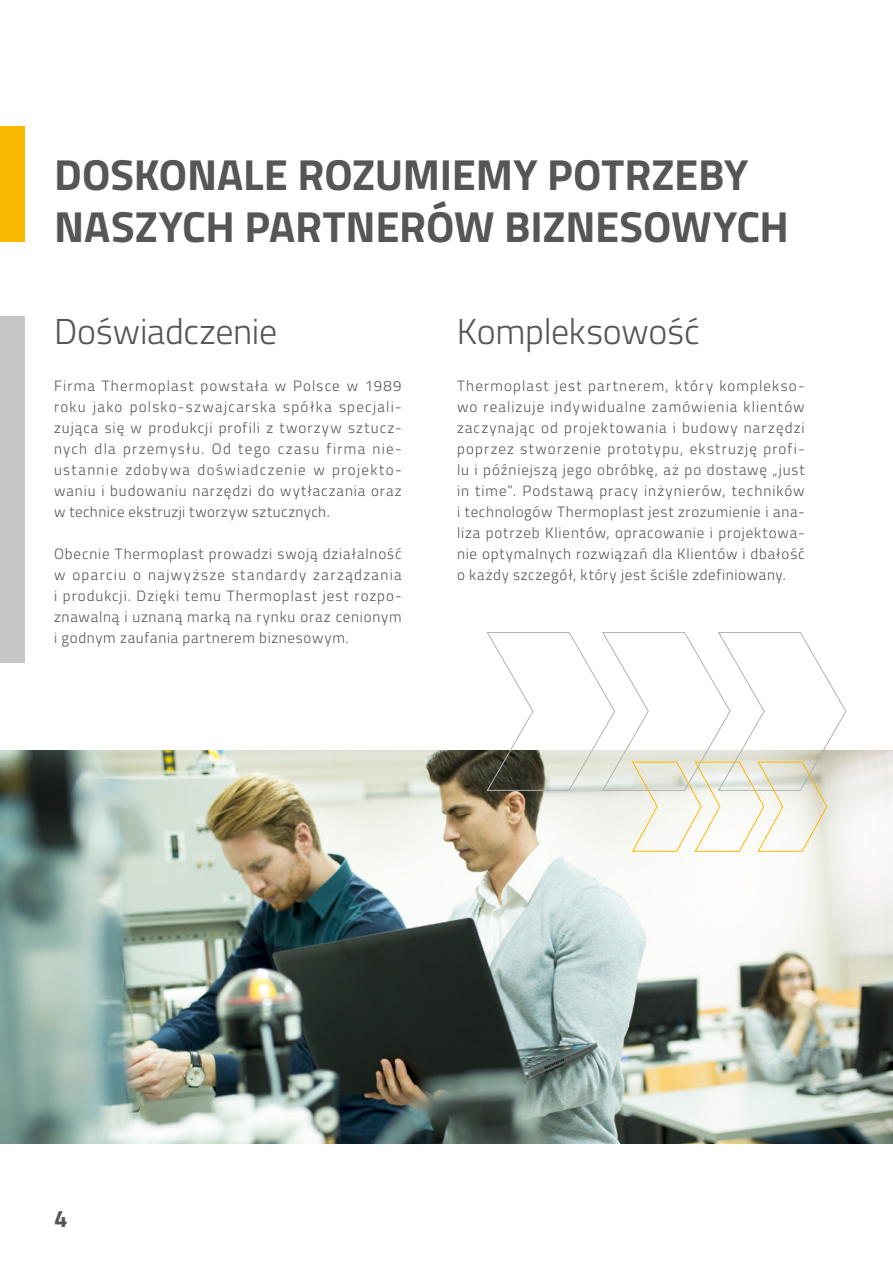
<style>
.page{position:relative;width:893px;height:1263px;background:#fff}
.page>*{position:absolute;margin:0;border:0;box-sizing:border-box;transform-origin:0 0}
.t1{font:700 43.5px/52.2px "Titillium";color:#565656}
.t2{font:300 36px "Titillium";letter-spacing:-.005em;color:#565656}
.t3{font:700 24px "Titillium";color:#565656}
.t4{font:300 15px/21px "Titillium";letter-spacing:.065em;color:#565656;text-align:justify}
</style>
<div class="page">
<div style="left:0;top:317px;width:25px;height:346px;background:#c5c6c6"></div>
<img style="left:0;top:750px;width:893px;height:394px">
<svg style="left:486px;top:632px;width:361px;height:220px"></svg>
<div style="left:0;top:126px;width:25px;height:116px;background:#fbba00"></div>
<h1 class="t1" style="left:54px;top:146px;width:736px">DOSKONALE ROZUMIEMY POTRZEBY<br>NASZYCH PARTNERÓW BIZNESOWYCH</h1>
<h2 class="t2" style="left:54px;top:305px;width:225px">Doświadczenie</h2>
<h2 class="t2" style="left:457px;top:305px;width:244px">Kompleksowość</h2>
<p class="t4" style="left:54px;top:374px;width:349px">Firma Thermoplast powstała w Polsce w 1989 roku jako polsko-szwajcarska spółka specjali&shy;zująca się w produkcji profili z tworzyw sztucz&shy;nych dla przemysłu. Od tego czasu firma nie&shy;ustannie zdobywa doświadczenie w projekto&shy;waniu i budowaniu narzędzi do wytłaczania oraz w technice ekstruzji tworzyw sztucznych.</p>
<p class="t4" style="left:54px;top:542px;width:349px">Obecnie Thermoplast prowadzi swoją działalność w oparciu o najwyższe standardy zarządzania i produkcji. Dzięki temu Thermoplast jest rozpo&shy;znawalną i uznaną marką na rynku oraz cenionym i godnym zaufania partnerem biznesowym.</p>
<p class="t4" style="left:457px;top:374px;width:349px">Thermoplast jest partnerem, który komplekso&shy;wo realizuje indywidualne zamówienia klientów zaczynając od projektowania i budowy narzędzi poprzez stworzenie prototypu, ekstruzję profi&shy;lu i późniejszą jego obróbkę, aż po dostawę „just in time”. Podstawą pracy inżynierów, techników i technologów Thermoplast jest zrozumienie i ana&shy;liza potrzeb Klientów, opracowanie i projektowa&shy;nie optymalnych rozwiązań dla Klientów i dbałość o każdy szczegół, który jest ściśle zdefiniowany.</p>
<h3 class="t3" style="left:54px;top:1200px;width:15px">4</h3>
</div>
